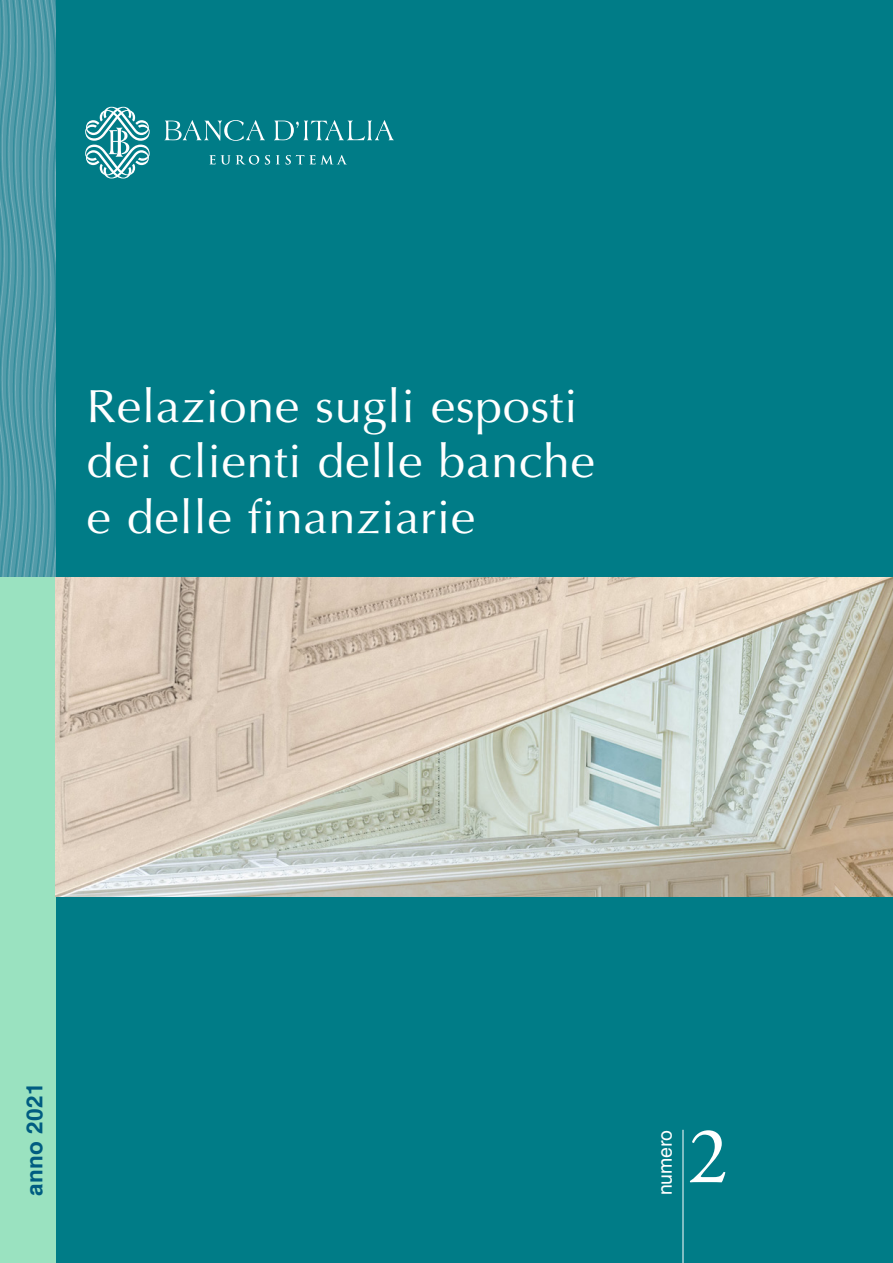
<style>
.page{position:relative;width:893px;height:1263px;background:#007c87}
.page>*{position:absolute;margin:0;border:0;box-sizing:border-box;transform-origin:0 0}
.t1{font:81px "Adobe Garamond Pro";color:#fff}
.Normale{font:46.5px/55.8px "Optima LT Std";letter-spacing:.01em;color:#fff;scale:1.05 1}
.Normale-2{font:700 22.5px "Helvetica LT Std";letter-spacing:.015em;color:#005c81}
.numero{font:19.5px "Helvetica LT Std";color:#fff}
</style>
<div class="page">
<svg style="left:164px;top:120px;width:101px;height:21px"></svg>
<svg style="left:274px;top:120px;width:120px;height:20px"></svg>
<svg style="left:209px;top:155px;width:50px;height:10px"></svg>
<svg style="left:265px;top:155px;width:5px;height:10px"></svg>
<svg style="left:276px;top:155px;width:4px;height:9px"></svg>
<svg style="left:286px;top:155px;width:61px;height:10px"></svg>
<svg style="left:85px;top:107px;width:65px;height:71px"></svg>
<hr style="left:683px;top:1130px;width:1px;height:133px;background:#fff">
<img style="left:0;top:0;width:55px;height:577px">
<div style="left:0;top:577px;width:55px;height:686px;background:#9ae2c0"></div>
<img style="left:55px;top:577px;width:838px;height:319px">
<p class="Normale" style="left:86px;top:378px;width:486px">Relazione sugli esposti dei clienti delle banche e delle finanziarie</p>
<p class="Normale-2" style="left:21px;top:1196px;width:115px;rotate:-90deg">anno 2021</p>
<p class="numero" style="left:654px;top:1195px;width:67px;rotate:-90deg">numero</p>
<p class="t1" style="left:688px;top:1108px;width:42px">2</p>
</div>
